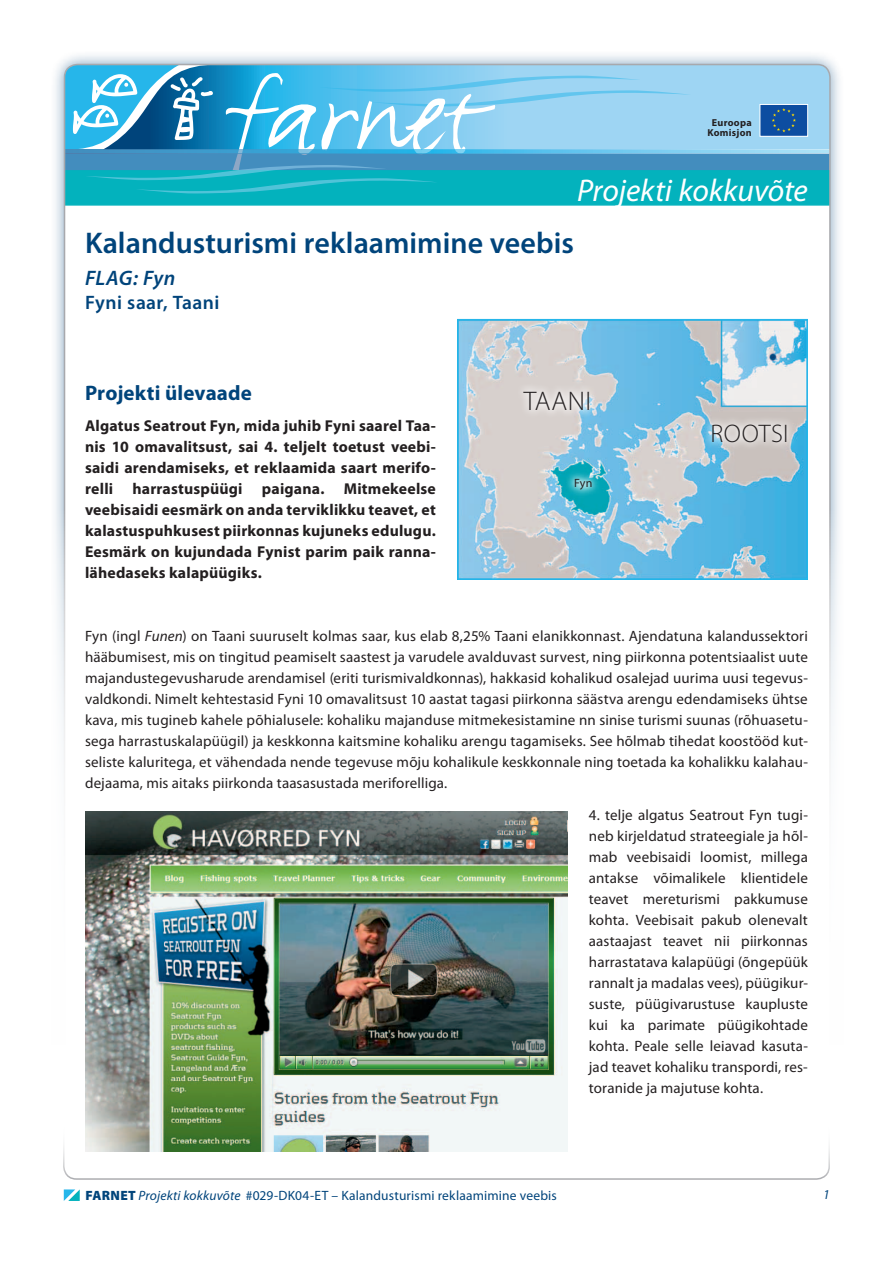
<style>
.page{position:relative;width:893px;height:1263px;background:#fff}
.page>*{position:absolute;margin:0;border:0;box-sizing:border-box;transform-origin:0 0}
.t1{font:italic 31.5px "Myriad Pro";letter-spacing:-.005em;color:#fff}
.t2{font:600 30px "Myriad Pro";color:#00447b}
.t3{font:300 27px "Myriad Pro";letter-spacing:.015em;color:#231f20}
.t4{font:300 25.5px "Myriad Pro";letter-spacing:.02em;color:#231f20}
.t5{font:700 21px "Myriad Pro";letter-spacing:.005em;color:#00447b}
.t6{font:italic 600 21px "Myriad Pro";letter-spacing:.01em;color:#00447b}
.t7{font:600 19.5px "Myriad Pro";letter-spacing:.02em;color:#00447b}
.t8{font:700 15.75px/21px "Myriad Pro";letter-spacing:.01em;color:#231f20;text-align:justify}
.t9{font:15px/21px "Myriad Pro";letter-spacing:.01em;color:#231f20;text-align:justify}
.t10{font:13.5px "Myriad Pro";letter-spacing:.01em;color:#00447b}
.t11{font:italic 13.5px "Myriad Pro";color:#00447b}
.t12{font:12px "Myriad Pro";color:#231f20}
.t13{font:700 10.05px/10.1px "Myriad Pro";letter-spacing:.025em;color:#231f20;text-align:center}
.s1{font-style:italic}
.s2{font-weight:900}
</style>
<div class="page">
<div style="left:49px;top:49px;width:796px;height:1166px;background:#00447b;opacity:.5"></div>
<div style="left:65px;top:65px;width:765px;height:1135px;background:#fff;border-radius:13px"></div>
<div style="left:691px;top:65px;width:139px;height:85px;background:#9ed5f3"></div>
<div style="left:65px;top:154px;width:765px;height:17px;background:#438dbe"></div>
<svg style="left:691px;top:150px;width:137px;height:4px"></svg>
<div style="left:65px;top:170px;width:765px;height:36px;background:#03b2bd;border:2px solid #03b2bd"></div>
<div style="left:0;top:510px;width:893px;height:753px;background:#fff"></div>
<svg style="left:65px;top:65px;width:626px;height:132px"></svg>
<svg style="left:63px;top:1146px;width:767px;height:34px"></svg>
<svg style="left:64px;top:1189px;width:16px;height:12px"></svg>
<div style="left:760px;top:105px;width:48px;height:31px;background:#0d4da1"></div>
<svg style="left:772px;top:108px;width:24px;height:24px"></svg>
<div style="left:760px;top:104px;width:48px;height:33px;border:1px solid #fff"></div>
<img style="left:85px;top:811px;width:483px;height:341px">
<img style="left:460px;top:322px;width:345px;height:255px">
<div style="left:457px;top:319px;width:351px;height:261px;border:2px solid #26b6ea"></div>
<svg style="left:566px;top:470px;width:35px;height:28px"></svg>
<svg style="left:515px;top:383px;width:83px;height:36px;background:#d9d9da"></svg>
<svg style="left:703px;top:415px;width:93px;height:35px;background:#c6ced1"></svg>
<p class="t13" style="left:707px;top:117px;width:46px">Euroopa<br>Komisjon</p>
<h1 class="t1" style="left:577px;top:171px;width:232px">Projekti kokkuvõte</h1>
<h2 class="t2" style="left:85px;top:223px;width:490px">Kalandusturismi reklaamimine veebis</h2>
<h3 class="t6" style="left:85px;top:265px;width:92px">FLAG: Fyn</h3>
<h3 class="t7" style="left:85px;top:290px;width:136px">Fyni saar, Taani</h3>
<h3 class="t5" style="left:85px;top:379px;width:168px">Projekti ülevaade</h3>
<p class="t8" style="left:85px;top:415px;width:352px">Algatus Seatrout Fyn, mida juhib Fyni saarel Taa&shy;nis 10 omavalitsust, sai 4. teljelt toetust veebi&shy;saidi arendamiseks, et reklaamida saart merifo&shy;relli harrastuspüügi paigana. Mitmekeelse veebisaidi eesmärk on anda terviklikku teavet, et kalastuspuhkusest piirkonnas kujuneks edulugu.<br>Eesmärk on kujundada Fynist parim paik ranna&shy;lähedaseks kalapüügiks.</p>
<h3 class="t3" style="left:524px;top:385px;width:69px">TAANI</h3>
<p class="t12" style="left:574px;top:476px;width:20px">Fyn</p>
<h3 class="t4" style="left:710px;top:418px;width:80px">ROOTSI</h3>
<p class="t9" style="left:85px;top:625px;width:724px">Fyn (ingl <span class="s1">Funen</span>) on Taani suuruselt kolmas saar, kus elab 8,25% Taani elanikkonnast. Ajendatuna kalandussektori hääbumisest, mis on tingitud peamiselt saastest ja varudele avalduvast survest, ning piirkonna potentsiaalist uute majandustegevusharude arendamisel (eriti turismivaldkonnas), hakkasid kohalikud osalejad uurima uusi tegevus&shy;valdkondi. Nimelt kehtestasid Fyni 10 omavalitsust 10 aastat tagasi piirkonna säästva arengu edendamiseks ühtse kava, mis tugineb kahele põhialusele: kohaliku majanduse mitmekesistamine nn sinise turismi suunas (rõhuasetu&shy;sega harrastuskalapüügil) ja keskkonna kaitsmine kohaliku arengu tagamiseks. See hõlmab tihedat koostööd kut&shy;seliste kaluritega, et vähendada nende tegevuse mõju kohalikule keskkonnale ning toetada ka kohalikku kalahau&shy;dejaama, mis aitaks piirkonda taasasustada meriforelliga.</p>
<p class="t9" style="left:589px;top:804px;width:221px">4. telje algatus Seatrout Fyn tugi&shy;neb kirjeldatud strateegiale ja hõl&shy;mab veebisaidi loomist, millega antakse võimalikele klientidele teavet mereturismi pakkumuse kohta. Veebisait pakub olenevalt aastaajast teavet nii piirkonnas harrastatava kalapüügi (õngepüük rannalt ja madalas vees), püügikur&shy;suste, püügivarustuse kaupluste kui ka parimate püügikohtade kohta. Peale selle leiavad kasuta&shy;jad teavet kohaliku transpordi, res&shy;toranide ja majutuse kohta.</p>
<p class="t10" style="left:85px;top:1187px;width:473px"><span class="s2">FARNET</span> <span class="s1">Projekti kokkuvõte</span> #029-DK04-ET – Kalandusturismi reklaamimine veebis</p>
<p class="t11" style="left:823px;top:1186px;width:8px">1</p>
</div>
